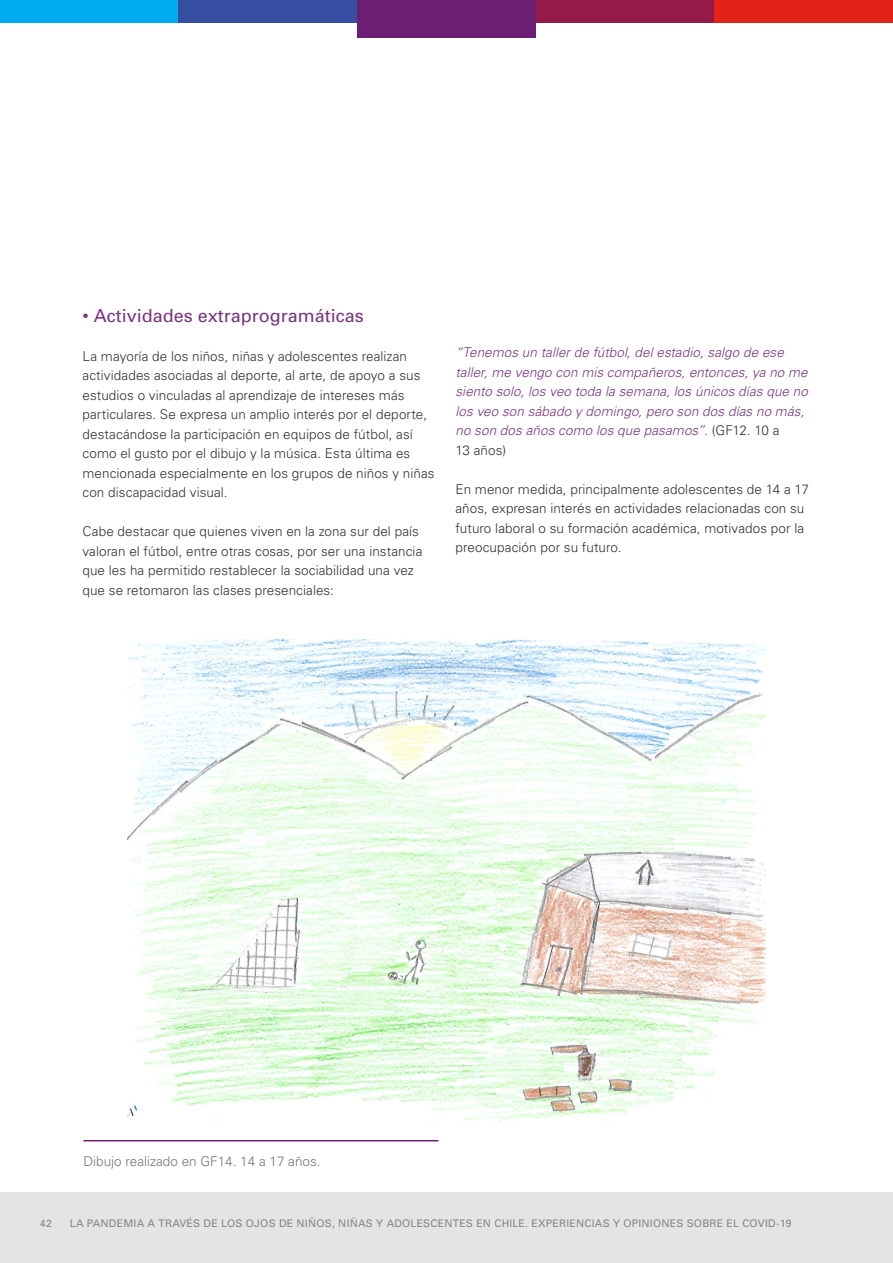
<style>
.page{position:relative;width:893px;height:1263px;background:#fff}
.page>*{position:absolute;margin:0;border:0;box-sizing:border-box;transform-origin:0 0}
.t1{font:18px "Univers";color:#7a3582}
.t2{font:300 13.5px/19.5px "Univers";letter-spacing:.005em;color:#333}
.t3{font:italic 300 13.5px/19.5px "Univers";letter-spacing:.005em;color:#7a3582}
.t4{font:300 13.5px "Univers";color:#77777a}
.t5{font:10.5px "Univers";letter-spacing:.02em;color:#858588}
.s1{font-style:normal;color:#333}
</style>
<div class="page">
<div style="left:0;top:1192px;width:893px;height:71px;background:#e4e4e4"></div>
<div style="left:0;top:0;width:179px;height:22px;background:#00aeef"></div>
<div style="left:179px;top:0;width:178px;height:22px;background:#374fa2"></div>
<div style="left:357px;top:0;width:179px;height:38px;background:#6b1e74"></div>
<div style="left:536px;top:0;width:178px;height:22px;background:#961a49"></div>
<div style="left:714px;top:0;width:179px;height:22px;background:#e2231a"></div>
<img style="left:128px;top:640px;width:637px;height:482px">
<hr style="left:83px;top:1140px;width:355px;height:1px;background:#6b1e74">
<h1 class="t1" style="left:82px;top:304px;width:283px">• Actividades extraprogramáticas</h1>
<p class="t2" style="left:82px;top:346px;width:354px">La mayoría de los niños, niñas y adolescentes realizan actividades asociadas al deporte, al arte, de apoyo a sus estudios o vinculadas al aprendizaje de intereses más particulares. Se expresa un amplio interés por el deporte, destacándose la participación en equipos de fútbol, así como el gusto por el dibujo y la música. Esta última es mencionada especialmente en los grupos de niños y niñas con discapacidad visual.</p>
<p class="t2" style="left:82px;top:521px;width:341px">Cabe destacar que quienes viven en la zona sur del país valoran el fútbol, entre otras cosas, por ser una instancia que les ha permitido restablecer la sociabilidad una vez que se retomaron las clases presenciales:</p>
<p class="t3" style="left:455px;top:342px;width:354px">“Tenemos un taller de fútbol, del estadio, salgo de ese taller, me vengo con mis compañeros, entonces, ya no me siento solo, los veo toda la semana, los únicos días que no los veo son sábado y domingo, pero son dos días no más, no son dos años como los que pasamos”. <span class="s1">(GF12. 10 a<br>13 años)</span></p>
<p class="t2" style="left:455px;top:479px;width:355px">En menor medida, principalmente adolescentes de 14 a 17 años, expresan interés en actividades relacionadas con su futuro laboral o su formación académica, motivados por la preocupación por su futuro.</p>
<p class="t4" style="left:83px;top:1153px;width:239px">Dibujo realizado en GF14. 14 a 17 años.</p>
<p class="t5" style="left:40px;top:1217px;width:13px">42</p>
<p class="t5" style="left:70px;top:1217px;width:723px">LA PANDEMIA A TRAVÉS DE LOS OJOS DE NIÑOS, NIÑAS Y ADOLESCENTES EN CHILE. EXPERIENCIAS Y OPINIONES SOBRE EL COVID-19</p>
</div>
